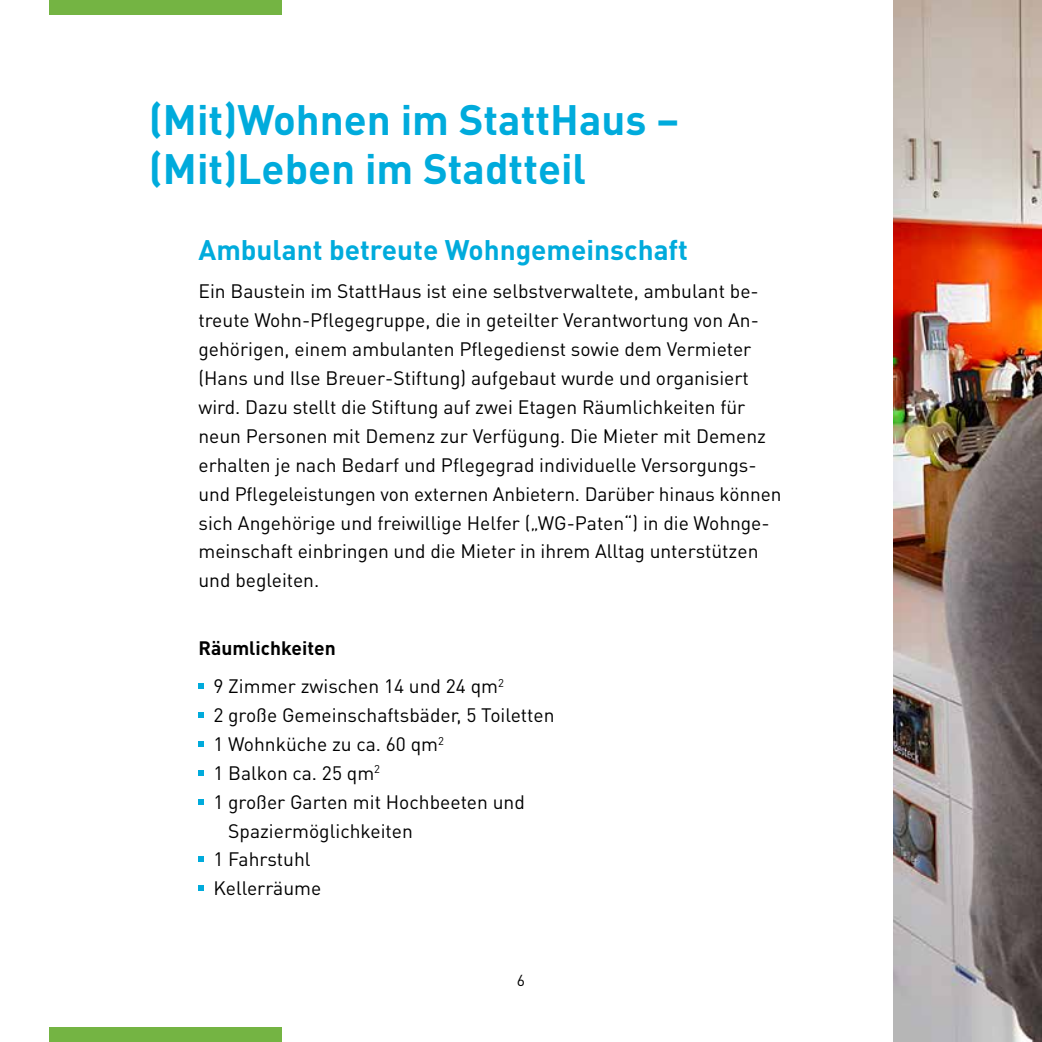
<style>
.page{position:relative;width:1042px;height:1042px;background:#fff}
.page>*{position:absolute;margin:0;border:0;box-sizing:border-box;transform-origin:0 0}
.t1{font:700 42px/49px "DINOT";color:#00abdc}
.t2{font:700 28px "DINOT";color:#00abdc}
.t3{font:19.25px/28.9px "DINOT";color:#000}
.t4{font:15.75px "DINOT";color:#000}
.s1{font-weight:700}
</style>
<div class="page">
<svg style="left:198px;top:683px;width:6px;height:6px"></svg>
<svg style="left:198px;top:712px;width:6px;height:6px"></svg>
<svg style="left:198px;top:741px;width:6px;height:5px"></svg>
<svg style="left:198px;top:770px;width:6px;height:5px"></svg>
<svg style="left:198px;top:799px;width:6px;height:5px"></svg>
<svg style="left:198px;top:857px;width:6px;height:5px"></svg>
<svg style="left:198px;top:886px;width:6px;height:5px"></svg>
<img style="left:893px;top:0;width:149px;height:1042px">
<div style="left:50px;top:1027px;width:232px;height:15px;background:#74b443"></div>
<div style="left:50px;top:0;width:232px;height:15px;background:#74b443"></div>
<h1 class="t1" style="left:149px;top:93px;width:532px">(Mit)Wohnen im StattHaus – (Mit)Leben im Stadtteil</h1>
<h2 class="t2" style="left:198px;top:231px;width:491px">Ambulant betreute Wohngemeinschaft</h2>
<p class="t3" style="left:198px;top:276px;width:584px">Ein Baustein im StattHaus ist eine selbstverwaltete, ambulant be&shy;treute Wohn-Pflegegruppe, die in geteilter Verantwortung von An&shy;gehörigen, einem ambulanten Pflegedienst sowie dem Vermieter (Hans und Ilse Breuer-Stiftung) aufgebaut wurde und organisiert wird. Dazu stellt die Stiftung auf zwei Etagen Räumlichkeiten für neun Personen mit Demenz zur Verfügung. Die Mieter mit Demenz erhalten je nach Bedarf und Pflegegrad individuelle Versorgungs&shy;und Pflegeleistungen von externen Anbietern. Darüber hinaus können sich Angehörige und freiwillige Helfer („WG-Paten“) in die Wohnge&shy;meinschaft einbringen und die Mieter in ihrem Alltag unterstützen und begleiten.</p>
<p class="t3" style="left:213px;top:628px;width:292px;line-height:38.5px;text-indent:-15px"><span class="s1">Räumlichkeiten<br></span>9 Zimmer zwischen 14 und 24 qm<sup>2</sup></p>
<p class="t3" style="left:213px;top:700px;width:343px">2 große Gemeinschaftsbäder, 5 Toiletten</p>
<p class="t3" style="left:213px;top:729px;width:232px">1 Wohnküche zu ca. 60 qm<sup>2</sup></p>
<p class="t3" style="left:213px;top:757px;width:168px">1 Balkon ca. 25 qm<sup>2</sup></p>
<p class="t3" style="left:213px;top:786px;width:313px">1 großer Garten mit Hochbeeten und</p>
<p class="t3" style="left:228px;top:815px;width:186px">Spaziermöglichkeiten</p>
<p class="t3" style="left:213px;top:844px;width:99px">1 Fahrstuhl</p>
<p class="t3" style="left:213px;top:873px;width:109px">Kellerräume</p>
<p class="t4" style="left:517px;top:969px;width:10px">6</p>
</div>
